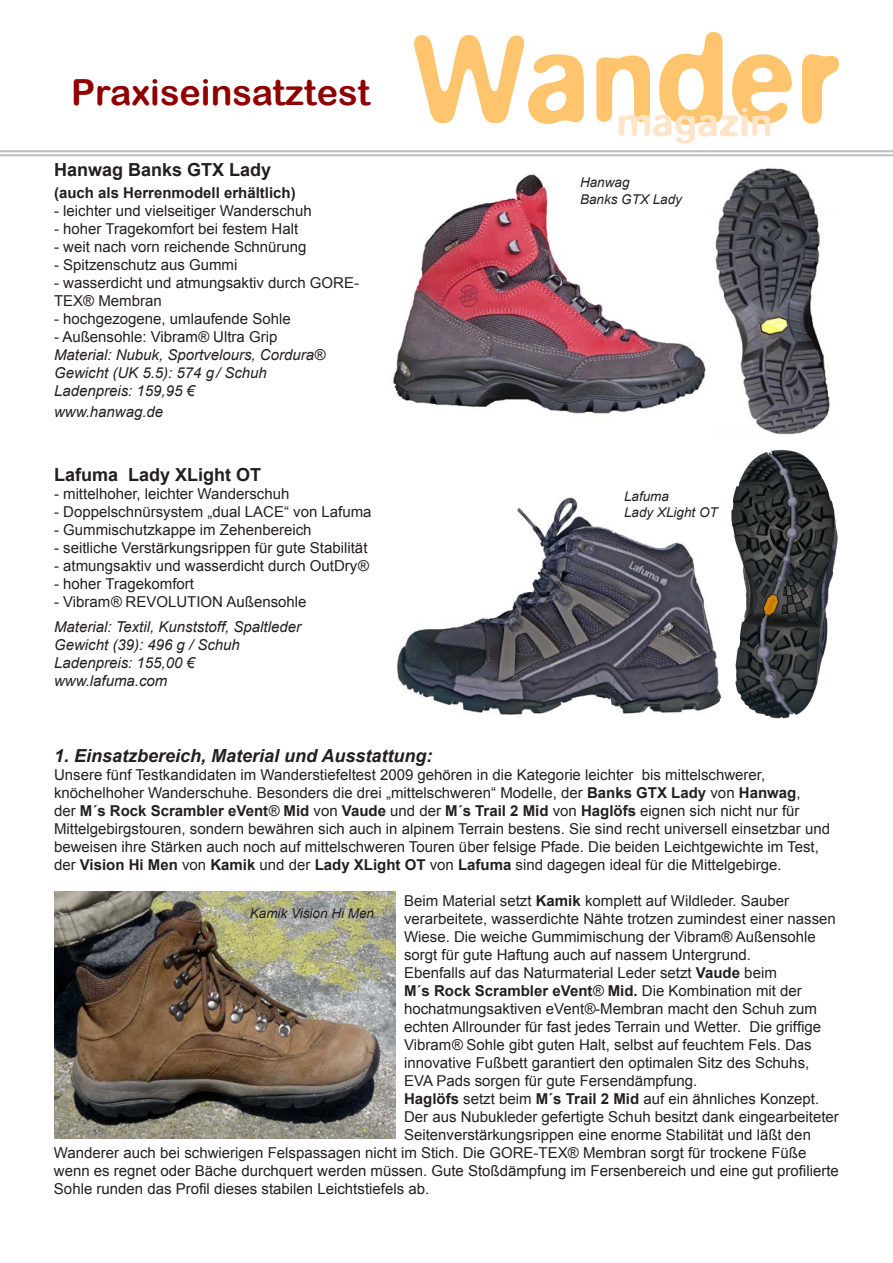
<style>
.page{position:relative;width:893px;height:1263px;background:#fff}
.page>*{position:absolute;margin:0;border:0;box-sizing:border-box;transform-origin:0 0}
.t1{font:36px "Arial Rounded MT Bold";color:#8f0000}
.t2{font:italic 700 18px "Arial";color:#231f20}
.t3{font:700 18px "Arial";color:#231f20}
.t4{font:15px/18px "Arial";color:#231f20}
.t5{font:italic 15px "Arial";color:#231f20}
.t6{font:700 15px "Arial";color:#231f20}
.t7{font:italic 13.5px "Arial";color:#231f20}
.s1{font-style:italic}
.s2{font-weight:700}
</style>
<div class="page">
<hr style="left:0;top:150px;width:893px;height:2px;background:#bcbdc0">
<hr style="left:0;top:154px;width:893px;height:2px;background:#bcbdc0">
<svg style="left:414px;top:35px;width:170px;height:89px"></svg>
<svg style="left:802px;top:54px;width:37px;height:70px"></svg>
<svg style="left:596px;top:32px;width:196px;height:111px"></svg>
<img style="left:396px;top:497px;width:326px;height:218px">
<img style="left:393px;top:174px;width:313px;height:240px">
<img style="left:731px;top:450px;width:107px;height:269px">
<img style="left:715px;top:168px;width:115px;height:267px">
<img style="left:54px;top:891px;width:342px;height:247px">
<h1 class="t1" style="left:71px;top:71px;width:301px">Praxiseinsatztest</h1>
<p class="t3" style="left:54px;top:158px;width:219px">Hanwag Banks GTX Lady</p>
<p class="t6" style="left:54px;top:183px;width:243px">(auch als Herrenmodell erhältlich)</p>
<p class="t4" style="left:54px;top:202px;width:259px">- leichter und vielseitiger Wanderschuh</p>
<p class="t4" style="left:54px;top:220px;width:246px">- hoher Tragekomfort bei festem Halt</p>
<p class="t4" style="left:54px;top:238px;width:254px">- weit nach vorn reichende Schnürung</p>
<p class="t4" style="left:54px;top:256px;width:185px">- Spitzenschutz aus Gummi</p>
<p class="t4" style="left:54px;top:274px;width:307px">- wasserdicht und atmungsaktiv durch GORE-<br>TEX® Membran</p>
<p class="t4" style="left:54px;top:310px;width:238px">- hochgezogene, umlaufende Sohle</p>
<p class="t4" style="left:54px;top:328px;width:225px">- Außensohle: Vibram<span class="s1">®</span> Ultra Grip</p>
<p class="t5" style="left:54px;top:345px;width:273px">Material: Nubuk, Sportvelours, Cordura®</p>
<p class="t5" style="left:54px;top:363px;width:214px">Gewicht (UK 5.5): 574 g/ Schuh</p>
<p class="t5" style="left:54px;top:381px;width:142px">Ladenpreis: 159,95 €</p>
<p class="t5" style="left:54px;top:402px;width:111px">www.hanwag.de</p>
<p class="t3" style="left:54px;top:462px;width:209px">Lafuma Lady XLight OT</p>
<p class="t4" style="left:54px;top:484px;width:237px">- mittelhoher, leichter Wanderschuh</p>
<p class="t4" style="left:54px;top:502px;width:319px">- Doppelschnürsystem „dual LACE“ von Lafuma</p>
<p class="t4" style="left:54px;top:520px;width:259px">- Gummischutzkappe im Zehenbereich</p>
<p class="t4" style="left:54px;top:538px;width:315px">- seitliche Verstärkungsrippen für gute Stabilität</p>
<p class="t4" style="left:54px;top:556px;width:316px">- atmungsaktiv und wasserdicht durch OutDry<span class="s1">®</span></p>
<p class="t4" style="left:54px;top:574px;width:142px">- hoher Tragekomfort</p>
<p class="t4" style="left:54px;top:592px;width:254px">- Vibram<span class="s1">®</span> REVOLUTION Außensohle</p>
<p class="t5" style="left:54px;top:617px;width:249px">Material: Textil, Kunststoff, Spaltleder</p>
<p class="t5" style="left:54px;top:635px;width:187px">Gewicht (39): 496 g / Schuh</p>
<p class="t5" style="left:54px;top:653px;width:142px">Ladenpreis: 155,00 €</p>
<p class="t5" style="left:54px;top:671px;width:115px">www.lafuma.com</p>
<p class="t7" style="left:580px;top:174px;width:51px">Hanwag</p>
<p class="t7" style="left:580px;top:190px;width:104px">Banks GTX Lady</p>
<p class="t7" style="left:624px;top:487px;width:47px">Lafuma</p>
<p class="t7" style="left:624px;top:504px;width:95px">Lady XLight OT</p>
<p class="t2" style="left:54px;top:744px;width:380px">1. Einsatzbereich, Material und Ausstattung:</p>
<p class="t4" style="left:54px;top:766px;width:777px">Unsere fünf Testkandidaten im Wanderstiefeltest 2009 gehören in die Kategorie leichter bis mittelschwerer, knöchelhoher Wanderschuhe. Besonders die drei „mittelschweren“ Modelle, der <span class="s2">Banks GTX Lady</span> von <span class="s2">Hanwag</span>,<br>der <span class="s2">M´s Rock Scrambler eVent</span><span class="s1">®</span> <span class="s2">Mid</span> von <span class="s2">Vaude</span> und der <span class="s2">M´s Trail 2 Mid</span> von <span class="s2">Haglöfs</span> eignen sich nicht nur für Mittelgebirgstouren, sondern bewähren sich auch in alpinem Terrain bestens. Sie sind recht universell einsetzbar und beweisen ihre Stärken auch noch auf mittelschweren Touren über felsige Pfade. Die beiden Leichtgewichte im Test, der <span class="s2">Vision Hi Men</span> von <span class="s2">Kamik</span> und der <span class="s2">Lady XLight OT</span> von <span class="s2">Lafuma</span> sind dagegen ideal für die Mittelgebirge.</p>
<p class="t4" style="left:404px;top:892px;width:433px">Beim Material setzt <span class="s2">Kamik</span> komplett auf Wildleder. Sauber verarbeitete, wasserdichte Nähte trotzen zumindest einer nassen Wiese. Die weiche Gummimischung der Vibram® Außensohle sorgt für gute Haftung auch auf nassem Untergrund.</p>
<p class="t4" style="left:404px;top:964px;width:419px">Ebenfalls auf das Naturmaterial Leder setzt <span class="s2">Vaude</span> beim<br><span class="s2">M´s Rock Scrambler eVent</span><span class="s1">®</span> <span class="s2">Mid.</span> Die Kombination mit der hochatmungsaktiven eVent<span class="s1">®</span>-Membran macht den Schuh zum echten Allrounder für fast jedes Terrain und Wetter. Die griffige Vibram<span class="s1">®</span> Sohle gibt guten Halt, selbst auf feuchtem Fels. Das innovative Fußbett garantiert den optimalen Sitz des Schuhs, EVA Pads sorgen für gute Fersendämpfung.</p>
<p class="t4" style="left:404px;top:1090px;width:417px"><span class="s2">Haglöfs</span> setzt beim <span class="s2">M´s Trail 2 Mid</span> auf ein ähnliches Konzept.</p>
<p class="t4" style="left:404px;top:1108px;width:436px">Der aus Nubukleder gefertigte Schuh besitzt dank eingearbeiteter</p>
<p class="t4" style="left:404px;top:1126px;width:408px">Seitenverstärkungsrippen eine enorme Stabilität und läßt den</p>
<p class="t4" style="left:54px;top:1144px;width:754px">Wanderer auch bei schwierigen Felspassagen nicht im Stich. Die GORE-TEX® Membran sorgt für trockene Füße</p>
<p class="t4" style="left:54px;top:1162px;width:786px">wenn es regnet oder Bäche durchquert werden müssen. Gute Stoßdämpfung im Fersenbereich und eine gut profilierte</p>
<p class="t4" style="left:54px;top:1180px;width:377px">Sohle runden das Profil dieses stabilen Leichtstiefels ab.</p>
<p class="t7" style="left:250px;top:905px;width:126px">Kamik Vision Hi Men</p>
</div>
